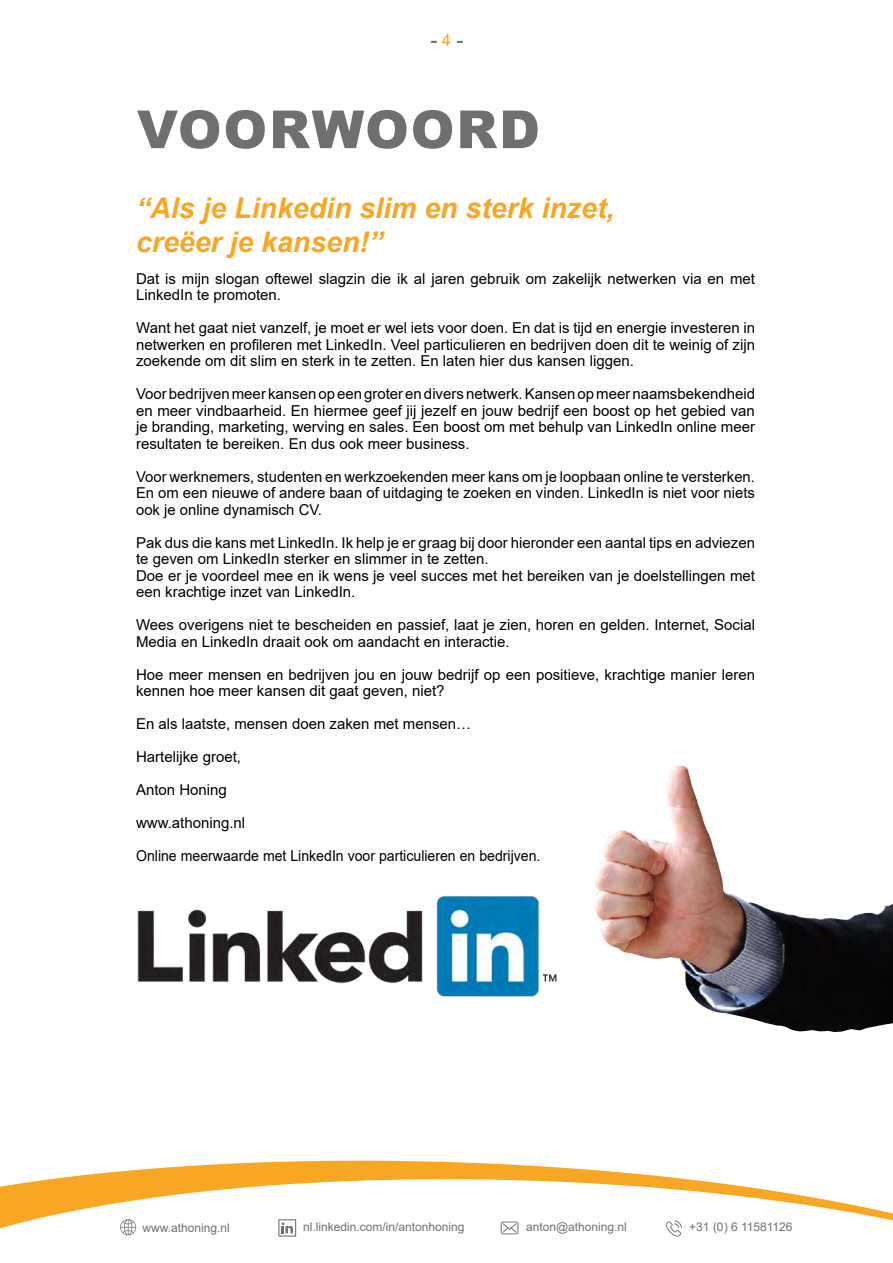
<style>
.page{position:relative;width:893px;height:1263px;background:#fff}
.page>*{position:absolute;margin:0;border:0;box-sizing:border-box;transform-origin:0 0}
.t1{font:900 52.5px "Arial";letter-spacing:.035em;color:#6f6f6e}
.t2{font:italic 700 28.5px/34.2px "Arial";color:#f7a723}
.t3{font:700 16.5px "Arial";color:#6f6f6e;scale:1.35 1}
.t4{font:15px/16.5px "Arial";color:#000}
.t5{font:15px "Arial";color:#000;scale:.94 1}
.t6{font:12px "Arial";color:#6f6f6e}
.s1{font-weight:400;color:#f7a723}
</style>
<div class="page">
<svg style="left:0;top:1160px;width:893px;height:75px"></svg>
<svg style="left:278px;top:1219px;width:18px;height:17px"></svg>
<svg style="left:666px;top:1220px;width:16px;height:16px"></svg>
<img style="left:593px;top:765px;width:300px;height:267px">
<img style="left:137px;top:896px;width:420px;height:101px">
<p class="t3" style="left:430px;top:31px;width:26px">-<span class="s1">4</span>-</p>
<h1 class="t1" style="left:137px;top:110px;width:404px">VOORWOORD</h1>
<h2 class="t2" style="left:136px;top:193px;width:480px">“Als je Linkedin slim en sterk inzet, creëer je kansen!”</h2>
<p class="t4" style="left:136px;top:272px;width:620px">Dat is mijn slogan oftewel slagzin die ik al jaren gebruik om zakelijk netwerken via en met<br>LinkedIn te promoten.</p>
<p class="t4" style="left:136px;top:321px;width:620px;text-align:justify">Want het gaat niet vanzelf, je moet er wel iets voor doen. En dat is tijd en energie investeren in netwerken en profileren met LinkedIn. Veel particulieren en bedrijven doen dit te weinig of zijn zoekende om dit slim en sterk in te zetten. En laten hier dus kansen liggen.</p>
<p class="t4" style="left:136px;top:386px;width:620px;text-align:justify">Voor bedrijven meer kansen op een groter en divers netwerk. Kansen op meer naamsbekendheid en meer vindbaarheid. En hiermee geef jij jezelf en jouw bedrijf een boost op het gebied van je branding, marketing, werving en sales. Een boost om met behulp van LinkedIn online meer resultaten te bereiken. En dus ook meer business.</p>
<p class="t4" style="left:136px;top:468px;width:620px;text-align:justify">Voor werknemers, studenten en werkzoekenden meer kans om je loopbaan online te versterken.<br>En om een nieuwe of andere baan of uitdaging te zoeken en vinden. LinkedIn is niet voor niets ook je online dynamisch CV.</p>
<p class="t4" style="left:136px;top:536px;width:620px">Pak dus die kans met LinkedIn. Ik help je er graag bij door hieronder een aantal tips en adviezen te geven om LinkedIn sterker en slimmer in te zetten.<br>Doe er je voordeel mee en ik wens je veel succes met het bereiken van je doelstellingen met een krachtige inzet van LinkedIn.</p>
<p class="t4" style="left:136px;top:618px;width:620px">Wees overigens niet te bescheiden en passief, laat je zien, horen en gelden. Internet, Social<br>Media en LinkedIn draait ook om aandacht en interactie.</p>
<p class="t4" style="left:136px;top:668px;width:620px">Hoe meer mensen en bedrijven jou en jouw bedrijf op een positieve, krachtige manier leren kennen hoe meer kansen dit gaat geven, niet?</p>
<p class="t4" style="left:136px;top:717px;width:337px">En als laatste, mensen doen zaken met mensen…</p>
<p class="t4" style="left:136px;top:750px;width:107px">Hartelijke groet,</p>
<p class="t4" style="left:136px;top:783px;width:92px">Anton Honing</p>
<p class="t4" style="left:136px;top:816px;width:111px">www.athoning.nl</p>
<p class="t5" style="left:136px;top:850px;width:432px">Online meerwaarde met LinkedIn voor particulieren en bedrijven.</p>
<p class="t6" style="left:143px;top:1223px;width:89px">www.athoning.nl</p>
<p class="t6" style="left:303px;top:1223px;width:163px">nl.linkedin.com/in/antonhoning</p>
<p class="t6" style="left:526px;top:1223px;width:102px">anton@athoning.nl</p>
<p class="t6" style="left:689px;top:1223px;width:105px">+31 (0) 6 11581126</p>
</div>
